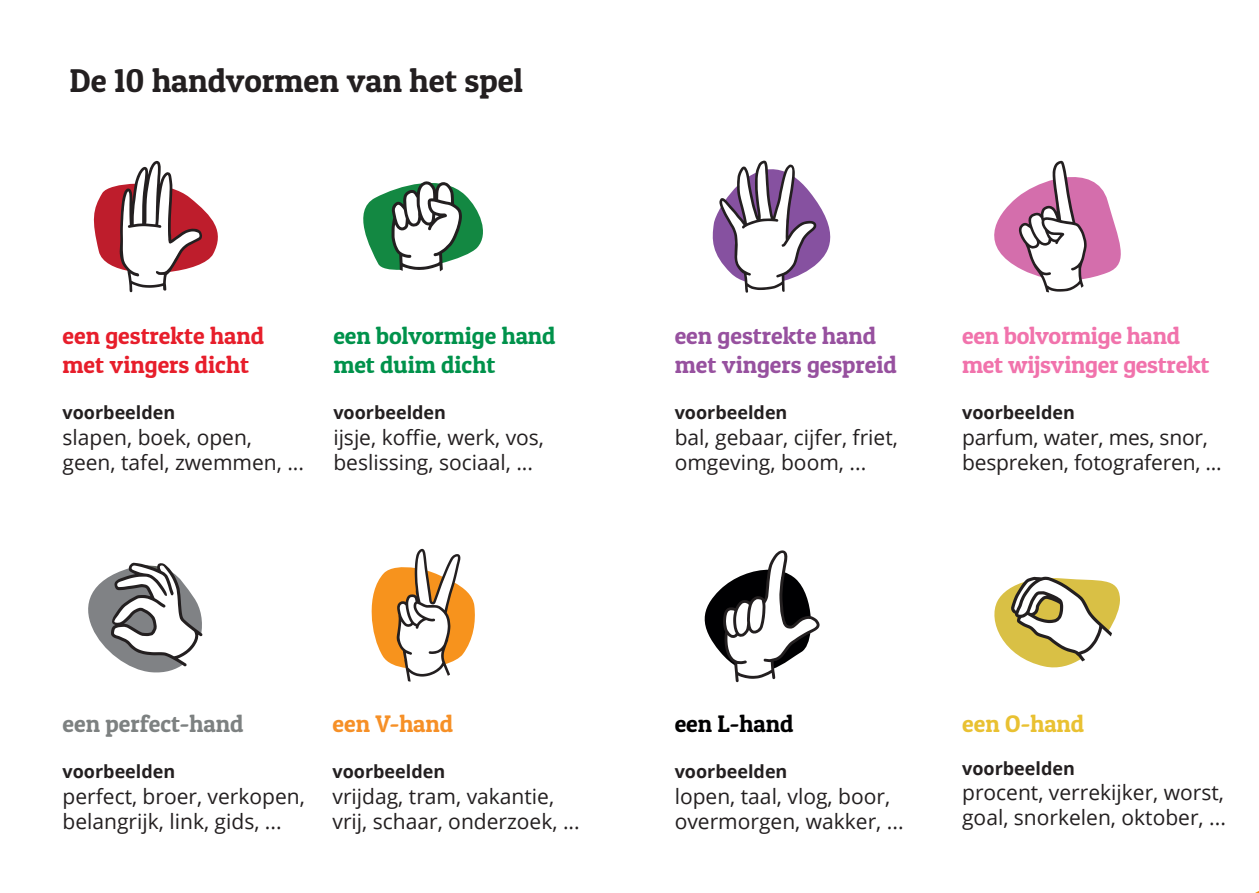
<style>
.page{position:relative;width:1259px;height:893px;background:#fff}
.page>*{position:absolute;margin:0;border:0;box-sizing:border-box;transform-origin:0 0}
.t1{font:33px "Patua One";color:#231f20}
.t2{font:24px/28.8px "Patua One";letter-spacing:-.01em;color:#f173ac}
.t3{font:24px/28.8px "Patua One";color:#97519f}
.t4{font:24px/28.8px "Patua One";color:#e71e2b}
.t5{font:24px/28.8px "Patua One";color:#00924b}
.t6{font:24px "Patua One";color:#7d8181}
.t7{font:24px "Patua One";color:#f69027}
.t8{font:24px "Patua One";color:#000001}
.t9{font:24px "Patua One";color:#e9c132}
.t10{font:21px/25.2px "Open Sans";color:#231f20}
.t11{font:700 18px "Open Sans";color:#231f20}
</style>
<div class="page">
<svg style="left:93px;top:161px;width:125px;height:131px"></svg>
<svg style="left:363px;top:181px;width:120px;height:91px"></svg>
<svg style="left:712px;top:161px;width:119px;height:132px"></svg>
<svg style="left:994px;top:161px;width:127px;height:131px"></svg>
<svg style="left:88px;top:562px;width:115px;height:111px"></svg>
<svg style="left:371px;top:548px;width:104px;height:133px"></svg>
<svg style="left:704px;top:550px;width:115px;height:132px"></svg>
<svg style="left:994px;top:576px;width:126px;height:92px"></svg>
<h1 class="t1" style="left:70px;top:60px;width:455px">De 10 handvormen van het spel</h1>
<p class="t4" style="left:63px;top:321px;width:203px">een gestrekte hand met vingers dicht</p>
<p class="t11" style="left:63px;top:400px;width:114px">voorbeelden</p>
<p class="t10" style="left:63px;top:424px;width:243px">slapen, boek, open, geen, tafel, zwemmen, ...</p>
<p class="t5" style="left:333px;top:321px;width:224px">een bolvormige hand met duim dicht</p>
<p class="t11" style="left:333px;top:400px;width:114px">voorbeelden</p>
<p class="t10" style="left:333px;top:424px;width:212px">ijsje, koffie, werk, vos, beslissing, sociaal, ...</p>
<p class="t6" style="left:63px;top:708px;width:182px">een perfect-hand</p>
<p class="t11" style="left:63px;top:759px;width:114px">voorbeelden</p>
<p class="t10" style="left:63px;top:783px;width:244px">perfect, broer, verkopen, belangrijk, link, gids, ...</p>
<p class="t7" style="left:332px;top:708px;width:122px">een V-hand</p>
<p class="t11" style="left:332px;top:759px;width:114px">voorbeelden</p>
<p class="t10" style="left:332px;top:783px;width:249px">vrijdag, tram, vakantie, vrij, schaar, onderzoek, ...</p>
<p class="t3" style="left:675px;top:321px;width:224px">een gestrekte hand met vingers gespreid</p>
<p class="t11" style="left:675px;top:400px;width:114px">voorbeelden</p>
<p class="t10" style="left:675px;top:424px;width:225px">bal, gebaar, cijfer, friet, omgeving, boom, ...</p>
<p class="t2" style="left:962px;top:321px;width:249px">een bolvormige hand met wijsvinger gestrekt</p>
<p class="t11" style="left:962px;top:400px;width:114px">voorbeelden</p>
<p class="t10" style="left:962px;top:424px;width:261px">parfum, water, mes, snor, bespreken, fotograferen, ...</p>
<p class="t8" style="left:675px;top:708px;width:120px">een L-hand</p>
<p class="t11" style="left:675px;top:759px;width:114px">voorbeelden</p>
<p class="t10" style="left:675px;top:783px;width:230px">lopen, taal, vlog, boor, overmorgen, wakker, ...</p>
<p class="t9" style="left:962px;top:708px;width:124px">een O-hand</p>
<p class="t11" style="left:962px;top:756px;width:114px">voorbeelden</p>
<p class="t10" style="left:962px;top:779px;width:265px">procent, verrekijker, worst, goal, snorkelen, oktober, ...</p>
</div>
